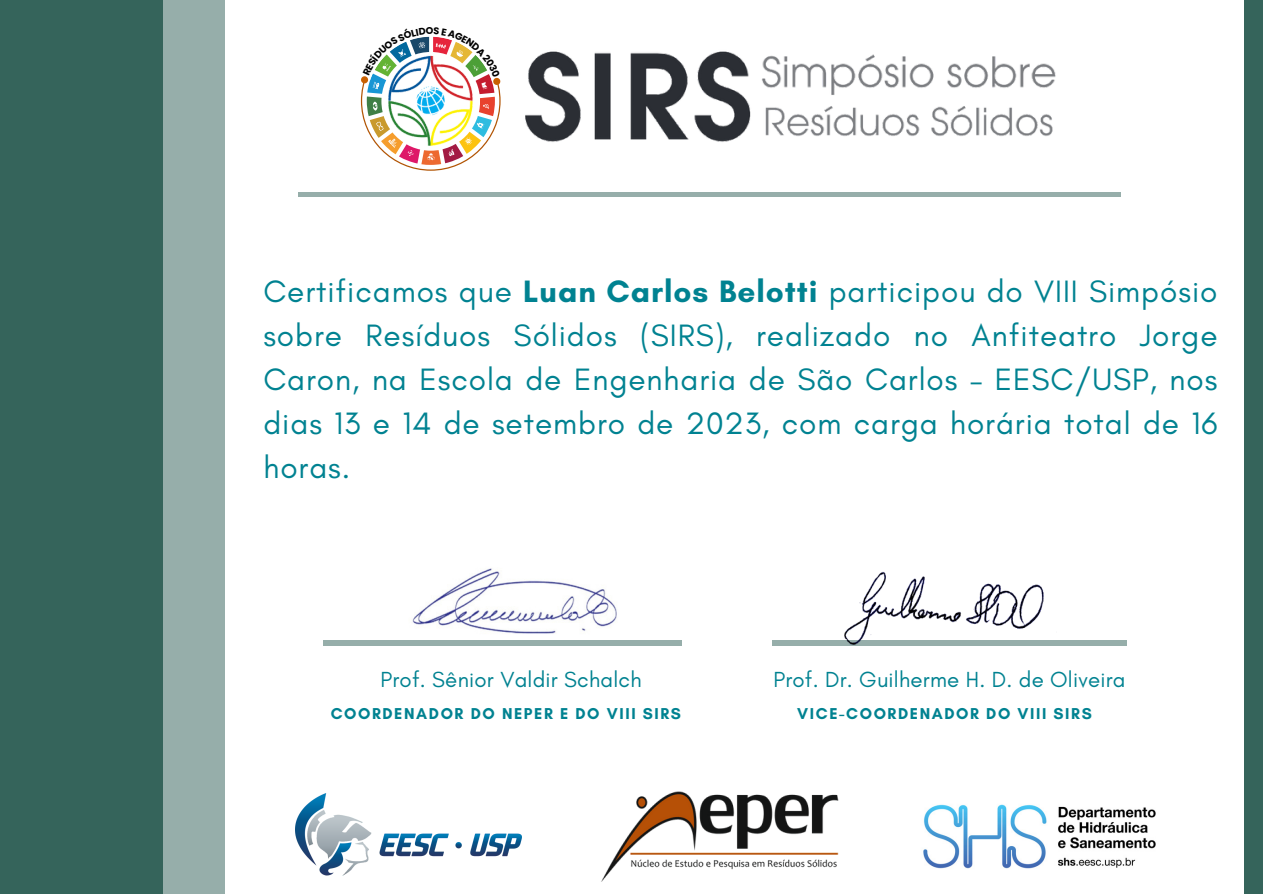
<style>
.page{position:relative;width:1263px;height:894px;background:#fff}
.page>*{position:absolute;margin:0;border:0;box-sizing:border-box;transform-origin:0 0}
.t1{font:31.5px/43.8px "Glacial Indifference";letter-spacing:.03em;color:#008291;text-align:justify}
.t2{font:22.2px "Glacial Indifference";letter-spacing:.01em;color:#008291}
.t3{font:700 16.05px "Glacial Indifference";letter-spacing:.1em;color:#008291}
.s1{font-weight:700}
</style>
<div class="page">
<div style="left:0;top:0;width:1263px;height:893px;background:#35645b"></div>
<div style="left:163px;top:0;width:1081px;height:893px;background:#fff"></div>
<div style="left:163px;top:0;width:62px;height:893px;background:#96aeaa"></div>
<div style="left:772px;top:640px;width:355px;height:5px;background:#96aeaa"></div>
<hr style="left:299px;top:192px;width:822px;height:4px;background:#96aeaa">
<img style="left:601px;top:791px;width:237px;height:91px">
<img style="left:295px;top:793px;width:226px;height:82px">
<img style="left:923px;top:804px;width:233px;height:65px">
<img style="left:412px;top:568px;width:205px;height:66px">
<div style="left:323px;top:640px;width:359px;height:5px;background:#96aeaa"></div>
<img style="left:525px;top:51px;width:531px;height:91px">
<img style="left:832px;top:571px;width:224px;height:75px">
<img style="left:360px;top:36px;width:141px;height:135px">
<p class="t1" style="left:263px;top:269px;width:956px">Certificamos que <span class="s1">Luan Carlos Belotti</span> participou do VIII Simpósio sobre Resíduos Sólidos (SIRS), realizado no Anfiteatro Jorge Caron, na Escola de Engenharia de São Carlos – EESC/USP, nos dias 13 e 14 de setembro de 2023, com carga horária total de 16 horas.</p>
<p class="t2" style="left:380px;top:665px;width:263px">Prof. Sênior Valdir Schalch</p>
<p class="t3" style="left:331px;top:703px;width:352px">COORDENADOR DO NEPER E DO VIII SIRS</p>
<p class="t2" style="left:773px;top:665px;width:354px">Prof. Dr. Guilherme H. D. de Oliveira</p>
<p class="t3" style="left:797px;top:703px;width:296px">VICE-COORDENADOR DO VIII SIRS</p>
</div>
